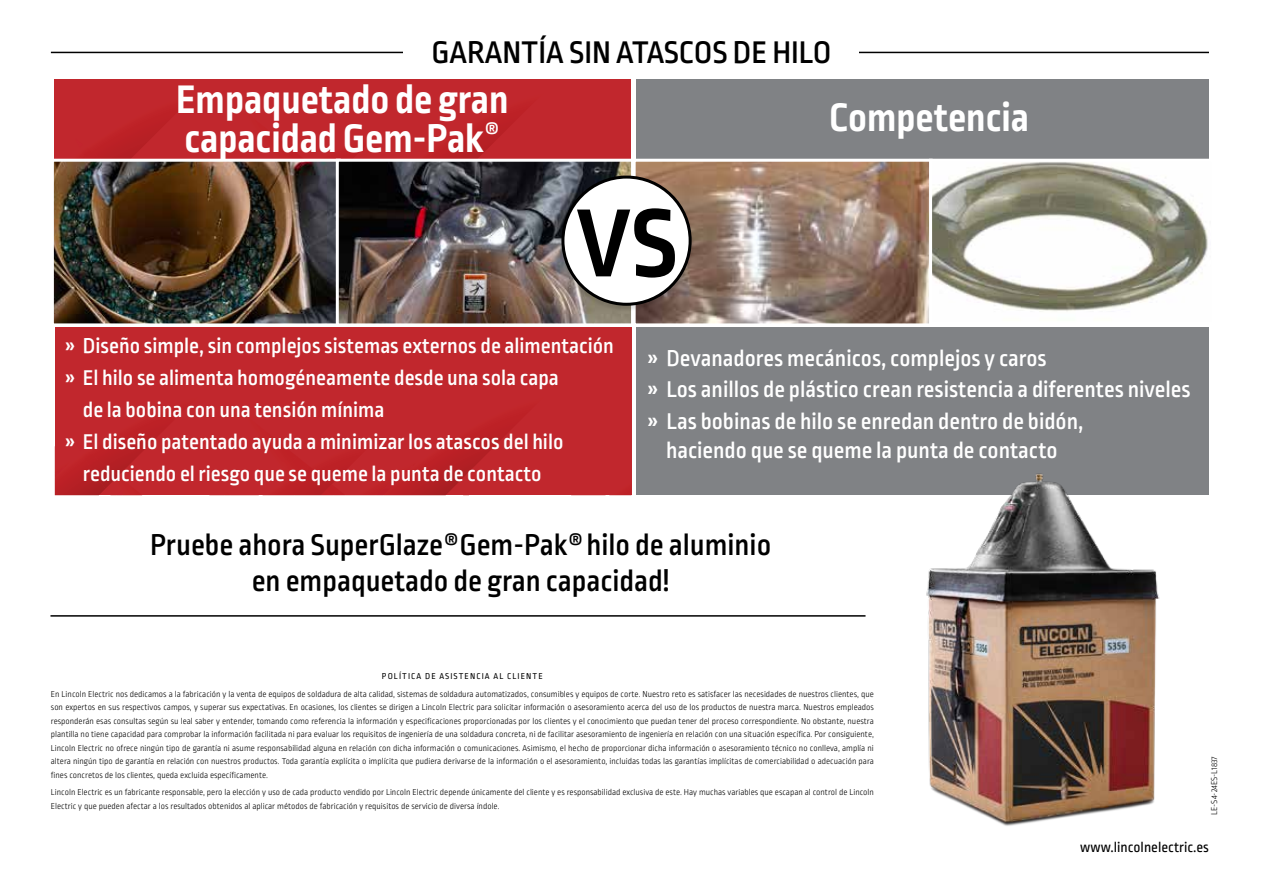
<style>
.page{position:relative;width:1263px;height:893px;background:#fff}
.page>*{position:absolute;margin:0;border:0;box-sizing:border-box;transform-origin:0 0}
.t1{font:700 102px "Ropa Sans Pro";color:#000}
.t2{font:700 42px/39px "Ropa Sans Pro";color:#fff}
.t3{font:500 33px "Ropa Sans Pro";color:#000}
.t4{font:500 31.5px/36px "Ropa Sans Pro";color:#000;text-align:center}
.t5{font:500 24px/31.8px "Ropa Sans Pro";color:#fff}
.t6{font:500 22.5px "Ropa Sans Pro";color:#fff}
.t7{font:15px "Ropa Sans Pro";color:#000}
.t8{font:300 9px/13.5px "Ropa Sans Pro";color:#000;text-align:justify}
.t9{font:9px "Ropa Sans Pro";letter-spacing:.12em;color:#000}
</style>
<div class="page">
<div style="left:54px;top:79px;width:576px;height:245px;background:#c1272d"></div>
<svg style="left:54px;top:135px;width:576px;height:24px"></svg>
<div style="left:55px;top:328px;width:576px;height:167px;background:#c1272d"></div>
<svg style="left:58px;top:439px;width:443px;height:56px"></svg>
<img style="left:376px;top:463px;width:39px;height:32px">
<div style="left:636px;top:79px;width:573px;height:245px;background:#808285"></div>
<div style="left:636px;top:327px;width:573px;height:168px;background:#808285"></div>
<img style="left:55px;top:163px;width:281px;height:159px">
<div style="left:51px;top:159px;width:290px;height:167px;border:3px solid #fff"></div>
<img style="left:340px;top:163px;width:290px;height:159px">
<div style="left:336px;top:159px;width:298px;height:167px;border:3px solid #fff"></div>
<img style="left:637px;top:163px;width:572px;height:159px">
<div style="left:633px;top:159px;width:300px;height:167px;border:3px solid #fff"></div>
<div style="left:929px;top:159px;width:285px;height:167px;border:3px solid #fff"></div>
<div style="left:559px;top:177px;width:135px;height:134px;background:#000;opacity:.1"></div>
<div style="left:563px;top:177px;width:127px;height:127px;background:#fff;border-radius:50%"></div>
<div style="left:561px;top:176px;width:131px;height:130px;border:3px solid #000;border-radius:50%"></div>
<hr style="left:50px;top:615px;width:815px;height:2px;background:#000">
<hr style="left:51px;top:52px;width:1158px;height:1px;background:#000">
<div style="left:403px;top:27px;width:455px;height:44px;background:#fff"></div>
<img style="left:926px;top:473px;width:234px;height:353px">
<h3 class="t3" style="left:431px;top:34px;width:401px">GARANTÍA SIN ATASCOS DE HILO</h3>
<h2 class="t2" style="left:176px;top:82px;width:334px">Empaquetado de gran capacidad Gem-Pak<sup>®</sup></h2>
<h1 class="t1" style="left:576px;top:185px;width:103px">VS</h1>
<h2 class="t2" style="left:829px;top:100px;width:201px">Competencia</h2>
<h3 class="t6" style="left:64px;top:334px;width:551px">» Diseño simple, sin complejos sistemas externos de alimentación</h3>
<h3 class="t6" style="left:64px;top:365px;width:496px">» El hilo se alimenta homogéneamente desde una sola capa</h3>
<h3 class="t6" style="left:83px;top:397px;width:303px">de la bobina con una tensión mínima</h3>
<h3 class="t6" style="left:64px;top:429px;width:500px">» El diseño patentado ayuda a minimizar los atascos del hilo</h3>
<h3 class="t6" style="left:83px;top:461px;width:460px">reduciendo el riesgo que se queme la punta de contacto</h3>
<h3 class="t5" style="left:647px;top:343px;width:545px">» Devanadores mecánicos, complejos y caros<br>» Los anillos de plástico crean resistencia a diferentes niveles » Las bobinas de hilo se enredan dentro de bidón,</h3>
<h3 class="t5" style="left:666px;top:436px;width:393px">haciendo que se queme la punta de contacto</h3>
<h3 class="t4" style="left:150px;top:529px;width:623px">Pruebe ahora SuperGlaze®Gem-Pak®hilo de aluminio en empaquetado de gran capacidad!</h3>
<p class="t9" style="left:382px;top:672px;width:162px">POLÍTICA DE ASISTENCIA AL CLIENTE</p>
<p class="t8" style="left:51px;top:688px;width:824px">En Lincoln Electric nos dedicamos a la fabricación y la venta de equipos de soldadura de alta calidad, sistemas de soldadura automatizados, consumibles y equipos de corte. Nuestro reto es satisfacer las necesidades de nuestros clientes, que son expertos en sus respectivos campos, y superar sus expectativas. En ocasiones, los clientes se dirigen a Lincoln Electric para solicitar información o asesoramiento acerca del uso de los productos de nuestra marca. Nuestros empleados responderán esas consultas según su leal saber y entender, tomando como referencia la información y especificaciones proporcionadas por los clientes y el conocimiento que puedan tener del proceso correspondiente. No obstante, nuestra plantilla no tiene capacidad para comprobar la información facilitada ni para evaluar los requisitos de ingeniería de una soldadura concreta, ni de facilitar asesoramiento de ingeniería en relación con una situación específica. Por consiguiente, Lincoln Electric no ofrece ningún tipo de garantía ni asume responsabilidad alguna en relación con dicha información o comunicaciones. Asimismo, el hecho de proporcionar dicha información o asesoramiento técnico no conlleva, amplía ni altera ningún tipo de garantía en relación con nuestros productos. Toda garantía explícita o implícita que pudiera derivarse de la información o el asesoramiento, incluidas todas las garantías implícitas de comerciabilidad o adecuación para fines concretos de los clientes, queda excluida específicamente.</p>
<p class="t8" style="left:51px;top:786px;width:824px">Lincoln Electric es un fabricante responsable, pero la elección y uso de cada producto vendido por Lincoln Electric depende únicamente del cliente y es responsabilidad exclusiva de este. Hay muchas variables que escapan al control de Lincoln<br>Electric y que pueden afectar a los resultados obtenidos al aplicar métodos de fabricación y requisitos de servicio de diversa índole.</p>
<p class="t8" style="left:1208px;top:815px;width:60px;rotate:-90deg">LE-S4-24ES-L1837</p>
<h3 class="t7" style="left:1080px;top:839px;width:130px">www.lincolnelectric.es</h3>
</div>
